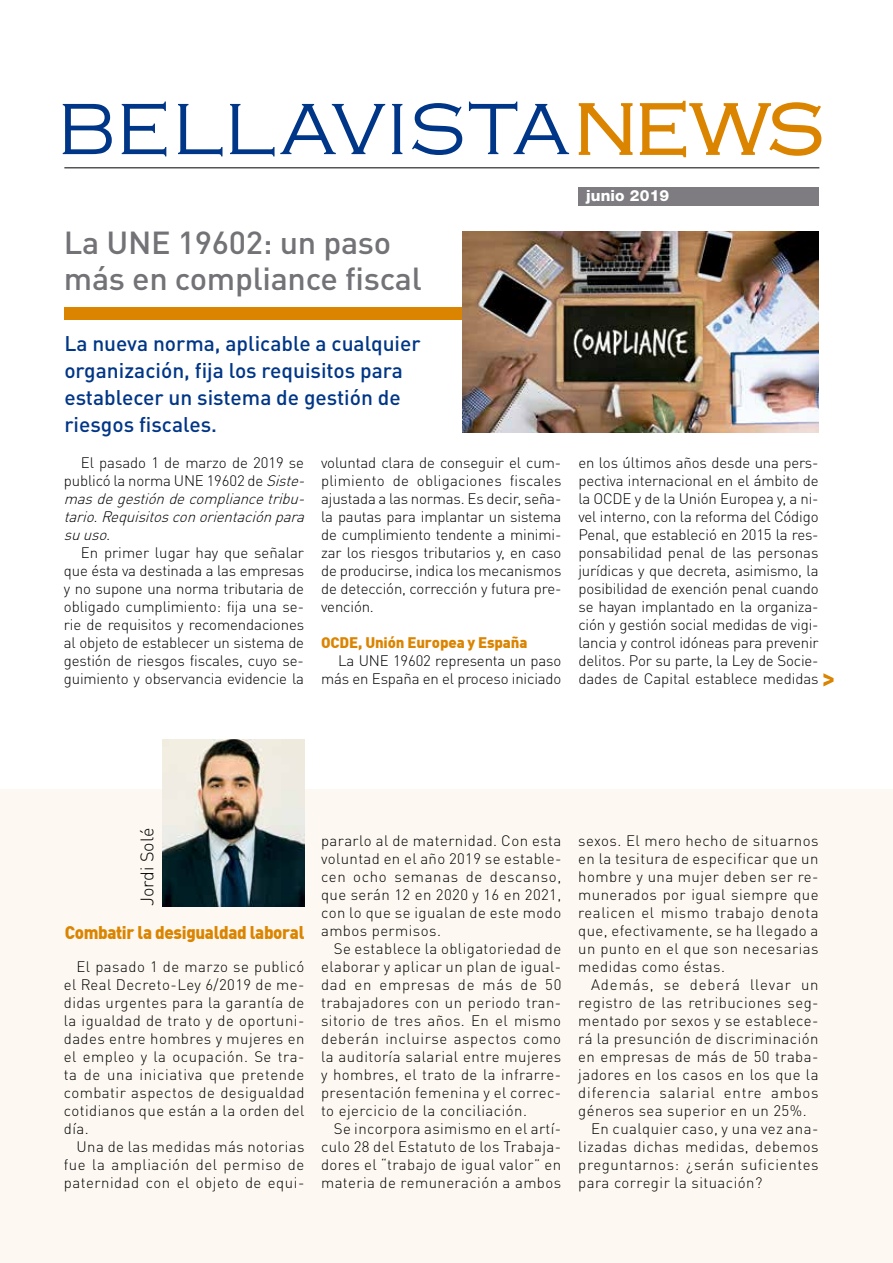
<style>
.page{position:relative;width:893px;height:1263px;background:#fff}
.page>*{position:absolute;margin:0;border:0;box-sizing:border-box;transform-origin:0 0}
.t1{font:500 31.5px/36px "DIN Pro";letter-spacing:-.01em;color:#727277}
.t2{font:500 21px/27px "DIN Pro";color:#003687}
.t3{font:900 18px "DIN";letter-spacing:-.02em;color:#db8400;scale:.94 1}
.t4{font:300 18px "DIN Pro";color:#000}
.t5{font:800 15.45px "Helvetica Neue LT Std";letter-spacing:.01em;color:#fff}
.t6{font:300 15px/18px "DIN Pro";letter-spacing:.03em;color:#000;text-align:justify}
.t7{font:italic 300 15px/18px "DIN Pro";color:#000}
.t8{font:300 15px/18px "DIN Pro";letter-spacing:-.01em;color:#000;text-align:right}
.t9{font:300 15px "DIN Pro";letter-spacing:.055em;color:#000}
.t10{font:900 15px "DIN";letter-spacing:-.01em;color:#db8400}
.t11{font:300 15px "DIN Pro";letter-spacing:.06em;color:#000}
.s1{font-style:normal}
</style>
<div class="page">
<div style="left:64px;top:307px;width:515px;height:13px;background:#db8400"></div>
<div style="left:0;top:790px;width:893px;height:473px;background:#fdf9f2"></div>
<img style="left:162px;top:740px;width:142px;height:167px">
<svg style="left:63px;top:104px;width:49px;height:50px"></svg>
<svg style="left:122px;top:102px;width:44px;height:54px"></svg>
<svg style="left:178px;top:104px;width:44px;height:52px"></svg>
<svg style="left:230px;top:104px;width:155px;height:52px"></svg>
<svg style="left:392px;top:104px;width:10px;height:50px"></svg>
<svg style="left:412px;top:103px;width:50px;height:52px"></svg>
<svg style="left:469px;top:102px;width:100px;height:52px"></svg>
<svg style="left:578px;top:103px;width:55px;height:52px"></svg>
<svg style="left:639px;top:100px;width:183px;height:58px"></svg>
<hr style="left:64px;top:167px;width:755px;height:1px;background:#000">
<div style="left:578px;top:187px;width:241px;height:18px;background:#7e7c81"></div>
<img style="left:462px;top:232px;width:357px;height:200px">
<svg style="left:823px;top:673px;width:10px;height:13px"></svg>
<h1 class="t1" style="left:64px;top:221px;width:359px">La UNE 19602: un paso más en compliance fiscal</h1>
<h2 class="t2" style="left:64px;top:328px;width:358px">La nueva norma, aplicable a cualquier organización, fija los requisitos para establecer un sistema de gestión de riesgos fiscales.</h2>
<p class="t7" style="left:64px;top:452px;width:247px;text-indent:17px"><span class="s1">El pasado 1 de marzo de 2019 se publicó la norma UNE 19602 de</span> Siste&shy;masdegestióndecompliancetribu&shy;tario.Requisitosconorientaciónpara suuso.</p>
<p class="t6" style="left:64px;top:542px;width:242px;text-indent:17px">En primer lugar hay que señalar que ésta va destinada a las empresas y no supone una norma tributaria de obligado cumplimiento: fija una se&shy;rie de requisitos y recomendaciones al objeto de establecer un sistema de gestión de riesgos fiscales, cuyo se&shy;guimiento y observancia evidencie la</p>
<p class="t6" style="left:321px;top:452px;width:242px">voluntad clara de conseguir el cum&shy;plimiento de obligaciones fiscales ajustada a las normas. Es decir, seña&shy;la pautas para implantar un sistema de cumplimiento tendente a minimi&shy;zar los riesgos tributarios y, en caso de producirse, indica los mecanismos de detección, corrección y futura pre&shy;vención.</p>
<p class="t10" style="left:321px;top:633px;width:208px">OCDE, Unión Europea y España</p>
<p class="t8" style="left:321px;top:650px;width:242px">La UNE 19602 representa un paso más en España en el proceso iniciado</p>
<p class="t5" style="left:586px;top:186px;width:85px">junio 2019</p>
<p class="t6" style="left:578px;top:452px;width:242px">en los últimos años desde una pers&shy;pectiva internacional en el ámbito de la OCDE y de la Unión Europea y, a ni&shy;vel interno, con la reforma del Código Penal, que estableció en 2015 la res&shy;ponsabilidad penal de las personas jurídicas y que decreta, asimismo, la posibilidad de exención penal cuando se hayan implantado en la organiza&shy;ción y gestión social medidas de vigi&shy;lancia y control idóneas para prevenir delitos. Por su parte, la Ley de Socie&shy;dades de Capital establece medidas</p>
<p class="t4" style="left:133px;top:906px;width:80px;rotate:-90deg">Jordi Solé</p>
<p class="t3" style="left:65px;top:921px;width:257px">Combatir la desigualdad laboral</p>
<p class="t6" style="left:64px;top:956px;width:242px;text-indent:13px">El pasado 1 de marzo se publicó el Real Decreto-Ley 6/2019 de me&shy;didas urgentes para la garantía de la igualdad de trato y de oportuni&shy;dades entre hombres y mujeres en el empleo y la ocupación. Se tra&shy;ta de una iniciativa que pretende combatir aspectos de desigualdad cotidianos que están a la orden del día.</p>
<p class="t6" style="left:64px;top:1136px;width:242px;text-indent:13px">Una de las medidas más notorias fue la ampliación del permiso de paternidad con el objeto de equi-</p>
<p class="t6" style="left:321px;top:830px;width:242px">pararlo al de maternidad. Con esta voluntad en el año 2019 se estable&shy;cen ocho semanas de descanso, que serán 12 en 2020 y 16 en 2021, con lo que se igualan de este modo ambos permisos.</p>
<p class="t6" style="left:321px;top:938px;width:242px;text-indent:13px">Se establece la obligatoriedad de elaborar y aplicar un plan de igual&shy;dad en empresas de más de 50 trabajadores con un periodo tran&shy;sitorio de tres años. En el mismo deberán incluirse aspectos como la auditoría salarial entre mujeres y hombres, el trato de la infrarre&shy;presentación femenina y el correc&shy;to ejercicio de la conciliación.</p>
<p class="t6" style="left:321px;top:1118px;width:242px;text-indent:13px">Se incorpora asimismo en el artí&shy;culo 28 del Estatuto de los Trabaja&shy;dores el “trabajo de igual valor” en materia de remuneración a ambos</p>
<p class="t6" style="left:578px;top:830px;width:242px">sexos. El mero hecho de situarnos en la tesitura de especificar que un hombre y una mujer deben ser re&shy;munerados por igual siempre que realicen el mismo trabajo denota que, efectivamente, se ha llegado a un punto en el que son necesarias medidas como éstas.</p>
<p class="t11" style="left:591px;top:973px;width:229px">Además, se deberá llevar un</p>
<p class="t6" style="left:578px;top:992px;width:242px">registro de las retribuciones seg-</p>
<p class="t6" style="left:578px;top:1010px;width:242px">mentado por sexos y se establece-</p>
<p class="t6" style="left:578px;top:1028px;width:242px">rá la presunción de discriminación</p>
<p class="t6" style="left:578px;top:1046px;width:242px">en empresas de más de 50 traba-</p>
<p class="t6" style="left:578px;top:1064px;width:242px">jadores en los casos en los que la</p>
<p class="t9" style="left:578px;top:1081px;width:242px">diferencia salarial entre ambos</p>
<p class="t6" style="left:578px;top:1100px;width:230px">géneros sea superior en un 25%.</p>
<p class="t6" style="left:591px;top:1118px;width:229px">En cualquier caso, y una vez ana-</p>
<p class="t6" style="left:578px;top:1136px;width:242px">lizadas dichas medidas, debemos</p>
<p class="t6" style="left:578px;top:1154px;width:242px">preguntarnos: ¿serán suficientes</p>
<p class="t6" style="left:578px;top:1172px;width:186px">para corregir la situación?</p>
</div>
